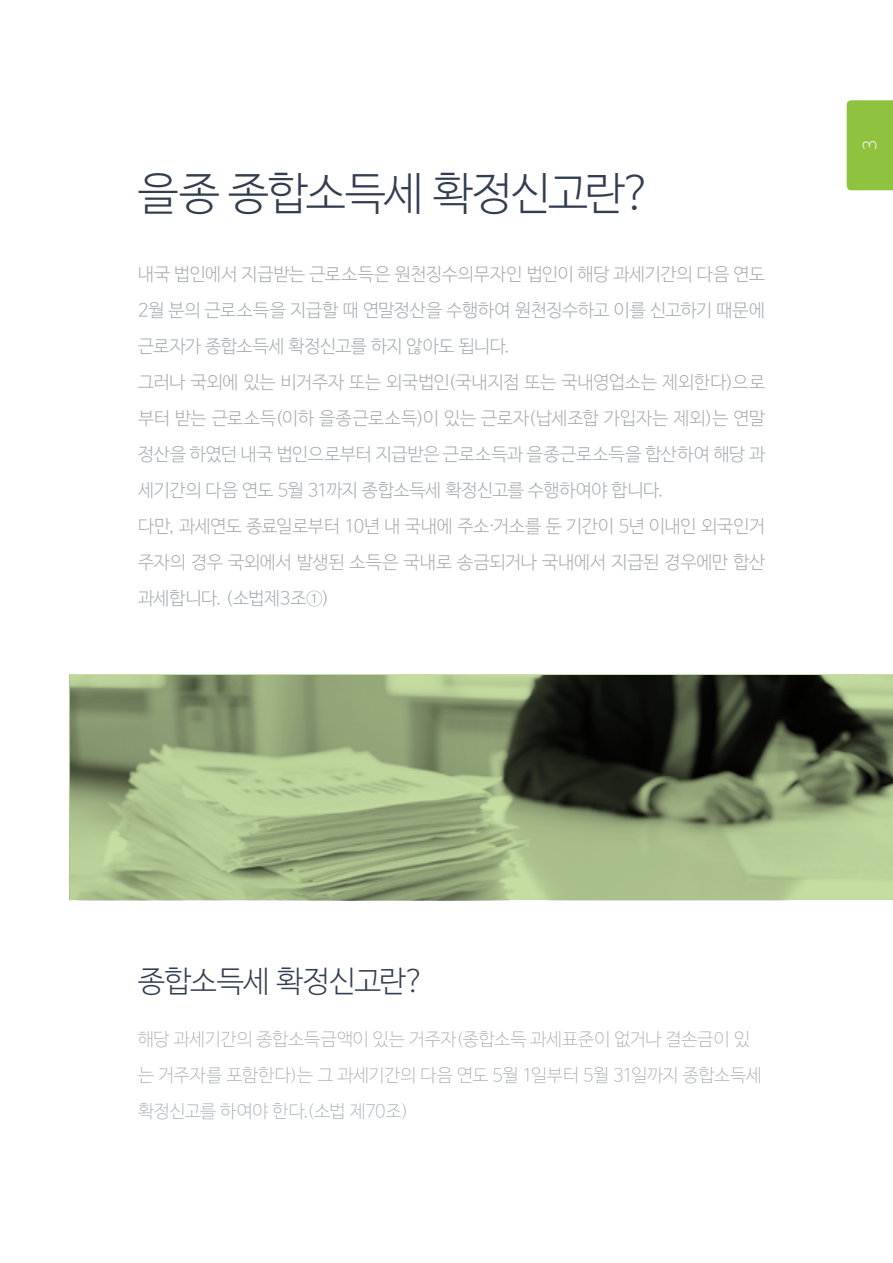
<style>
.page{position:relative;width:893px;height:1263px;background:#fff}
.page>*{position:absolute;margin:0;border:0;box-sizing:border-box;transform-origin:0 0}
.t1{font:45px "Nanum Barun Gothic OTF Light";letter-spacing:-.035em;color:#323d50}
.t2{font:30px "Nanum Barun Gothic OTF Light";letter-spacing:-.025em;color:#323d50}
.t3{font:18px/36px "Nanum Barun Gothic OTF Light";letter-spacing:-.015em;color:#a6abaf}
.t4{font:300 18px/36px "Nanum Barun Gothic OTF Ultra";letter-spacing:-.015em;color:#a6abaf}
.t5{font:300 18px "Open Sans";color:#fff}
</style>
<div class="page">
<svg style="left:70px;top:674px;width:823px;height:226px;background:#83936b"></svg>
<div style="left:847px;top:100px;width:46px;height:90px;background:#8fc33f"></div>
<h1 class="t1" style="left:138px;top:171px;width:517px">을종 종합소득세 확정신고란?</h1>
<p class="t3" style="left:138px;top:257px;width:629px">내국 법인에서 지급받는 근로소득은 원천징수의무자인 법인이 해당 과세기간의 다음 연도 2월 분의 근로소득을 지급할 때 연말정산을 수행하여 원천징수하고 이를 신고하기 때문에 근로자가 종합소득세 확정신고를 하지 않아도 됩니다.<br>그러나 국외에 있는 비거주자 또는 외국법인(국내지점 또는 국내영업소는 제외한다)으로 부터 받는 근로소득(이하 을종근로소득)이 있는 근로자(납세조합 가입자는 제외)는 연말 정산을 하였던 내국 법인으로부터 지급받은 근로소득과 을종근로소득을 합산하여 해당 과 세기간의 다음 연도 5월 31까지 종합소득세 확정신고를 수행하여야 합니다.<br>다만, 과세연도 종료일로부터 10년 내 국내에 주소·거소를 둔 기간이 5년 이내인 외국인거 주자의 경우 국외에서 발생된 소득은 국내로 송금되거나 국내에서 지급된 경우에만 합산 과세합니다. (소법제3조①)</p>
<p class="t5" style="left:857px;top:150px;width:12px;rotate:-90deg">3</p>
<h2 class="t2" style="left:138px;top:966px;width:289px">종합소득세 확정신고란?</h2>
<p class="t4" style="left:138px;top:1022px;width:625px">해당 과세기간의 종합소득금액이 있는 거주자(종합소득 과세표준이 없거나 결손금이 있 는 거주자를 포함한다)는 그 과세기간의 다음 연도 5월 1일부터 5월 31일까지 종합소득세 확정신고를 하여야 한다.(소법 제70조)</p>
</div>
